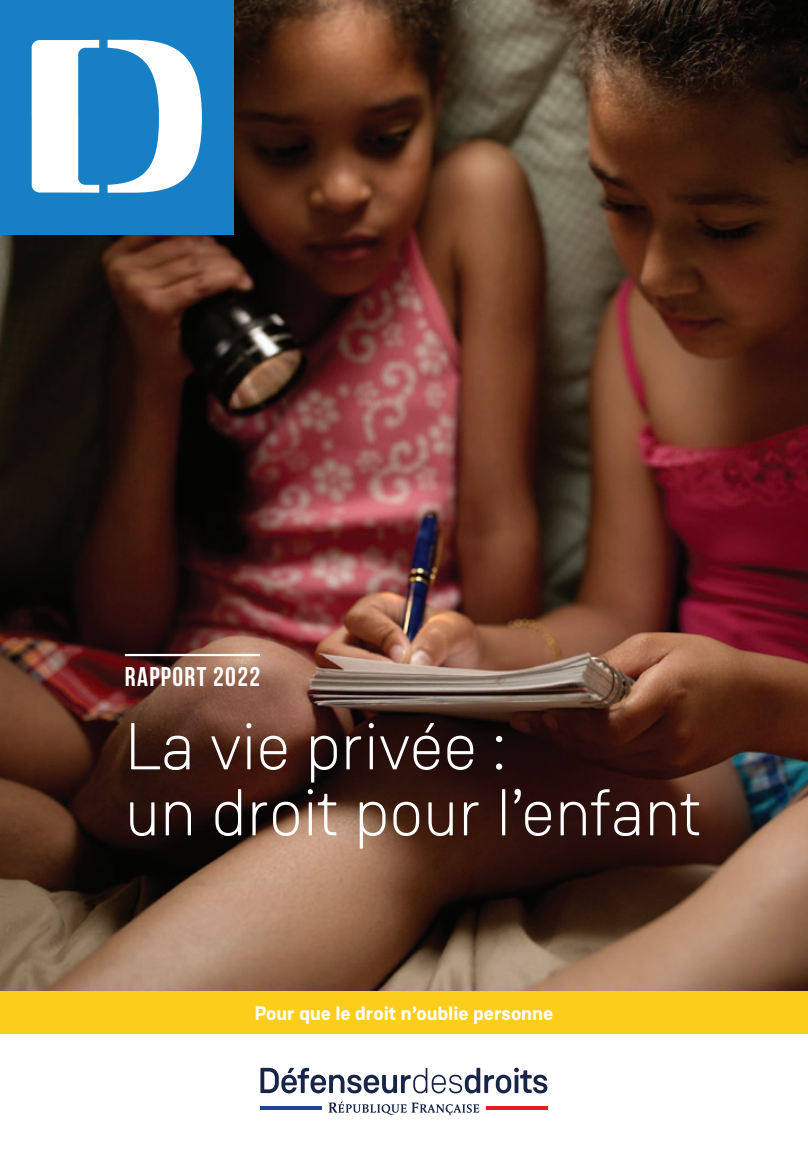
<style>
.page{position:relative;width:808px;height:1149px;background:#fff}
.page>*{position:absolute;margin:0;border:0;box-sizing:border-box;transform-origin:0 0}
.t1{font:300 66px/66px "Weissenhof Grotesk";color:#fff}
.t2{font:700 27px "Bebas Neue";letter-spacing:.05em;color:#fff}
.t3{font:700 19.5px "Weissenhof Grotesk";color:#fff}
</style>
<div class="page">
<img style="left:0;top:0;width:808px;height:990px">
<div style="left:0;top:990px;width:808px;height:43px;background:#fdcd1c"></div>
<svg style="left:328px;top:1101px;width:151px;height:13px"></svg>
<svg style="left:260px;top:1106px;width:62px;height:3px"></svg>
<svg style="left:486px;top:1106px;width:61px;height:3px"></svg>
<svg style="left:260px;top:1067px;width:287px;height:26px"></svg>
<div style="left:0;top:0;width:234px;height:234px;background:#1780c4"></div>
<svg style="left:108px;top:40px;width:94px;height:153px"></svg>
<svg style="left:32px;top:40px;width:67px;height:153px"></svg>
<hr style="left:125px;top:653px;width:135px;height:3px;background:#fff">
<p class="t2" style="left:125px;top:661px;width:137px">RAPPORT 2022</p>
<h1 class="t1" style="left:125px;top:720px;width:578px">La vie privée :<br>un droit pour l’enfant</h1>
<p class="t3" style="left:255px;top:1001px;width:300px">Pour que le droit n’oublie personne</p>
</div>
